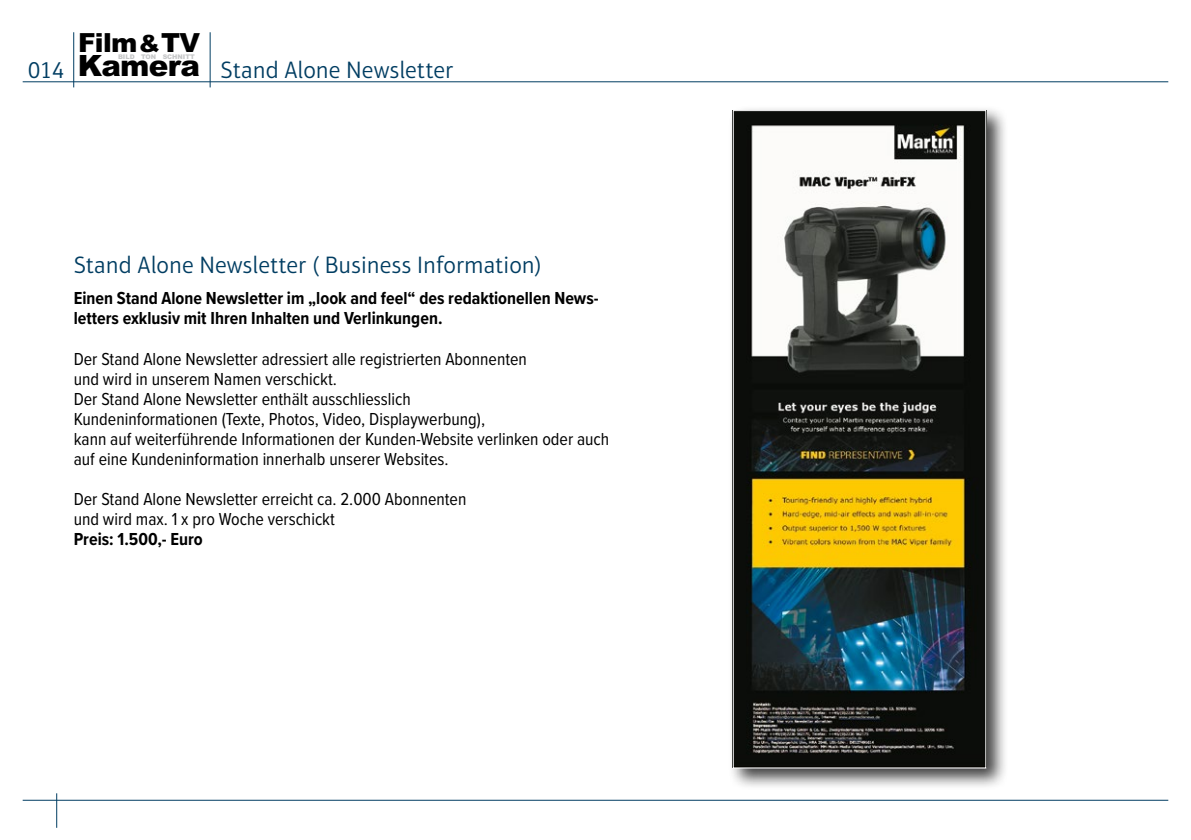
<style>
.page{position:relative;width:1191px;height:840px;background:#fff}
.page>*{position:absolute;margin:0;border:0;box-sizing:border-box;transform-origin:0 0}
.t1{font:900 29.4px "Arial";letter-spacing:-.025em;color:#000}
.t2{font:900 26.4px "Arial";letter-spacing:-.025em;color:#000}
.t3{font:300 24px "Aptifer Sans LT Pro";color:#003d62}
.t4{font:18px/20px "Proxima Nova Cond";color:#000}
.t5{font:700 18px/20px "Proxima Nova Cond";color:#000}
.t6{font:900 6.4px "Arial";color:#c6c7c8}
.s1{font-size:23.8px}
</style>
<div class="page">
<hr style="left:73px;top:32px;width:1px;height:55px;background:#003d62">
<hr style="left:210px;top:32px;width:1px;height:55px;background:#003d62">
<hr style="left:23px;top:81px;width:1145px;height:1px;background:#003d62">
<hr style="left:56px;top:792px;width:1px;height:35px;background:#003d62">
<hr style="left:23px;top:799px;width:1145px;height:1px;background:#003d62">
<div style="left:727px;top:105px;width:281px;height:685px;background:#000;opacity:.75"></div>
<img style="left:734px;top:112px;width:250px;height:654px">
<div style="left:732px;top:110px;width:254px;height:658px;border:1px solid #fff"></div>
<h3 class="t3" style="left:28px;top:60px;width:38px">014</h3>
<h2 class="t2" style="left:78px;top:28px;width:123px">Film<span class="s1">&amp;</span>TV</h2>
<h1 class="t1" style="left:78px;top:48px;width:124px">Kamera</h1>
<p class="t6" style="left:118px;top:53px;width:78px">BILD TON SCHNITT</p>
<h3 class="t3" style="left:221px;top:60px;width:234px">Stand Alone Newsletter</h3>
<h3 class="t3" style="left:74px;top:255px;width:470px">Stand Alone Newsletter ( Business Information)</h3>
<p class="t5" style="left:74px;top:289px;width:526px">Einen Stand Alone Newsletter im „look and feel“ des redaktionellen News&shy;letters exklusiv mit Ihren Inhalten und Verlinkungen.</p>
<p class="t4" style="left:74px;top:348px;width:537px">Der Stand Alone Newsletter adressiert alle registrierten Abonnenten<br>und wird in unserem Namen verschickt.<br>Der Stand Alone Newsletter enthält ausschliesslich<br>Kundeninformationen (Texte, Photos, Video, Displaywerbung),<br>kann auf weiterführende Informationen der Kunden-Website verlinken oder auch auf eine Kundeninformation innerhalb unserer Websites.</p>
<p class="t4" style="left:74px;top:488px;width:394px">Der Stand Alone Newsletter erreicht ca. 2.000 Abonnenten und wird max. 1 x pro Woche verschickt</p>
<p class="t5" style="left:74px;top:529px;width:131px">Preis: 1.500,- Euro</p>
</div>
